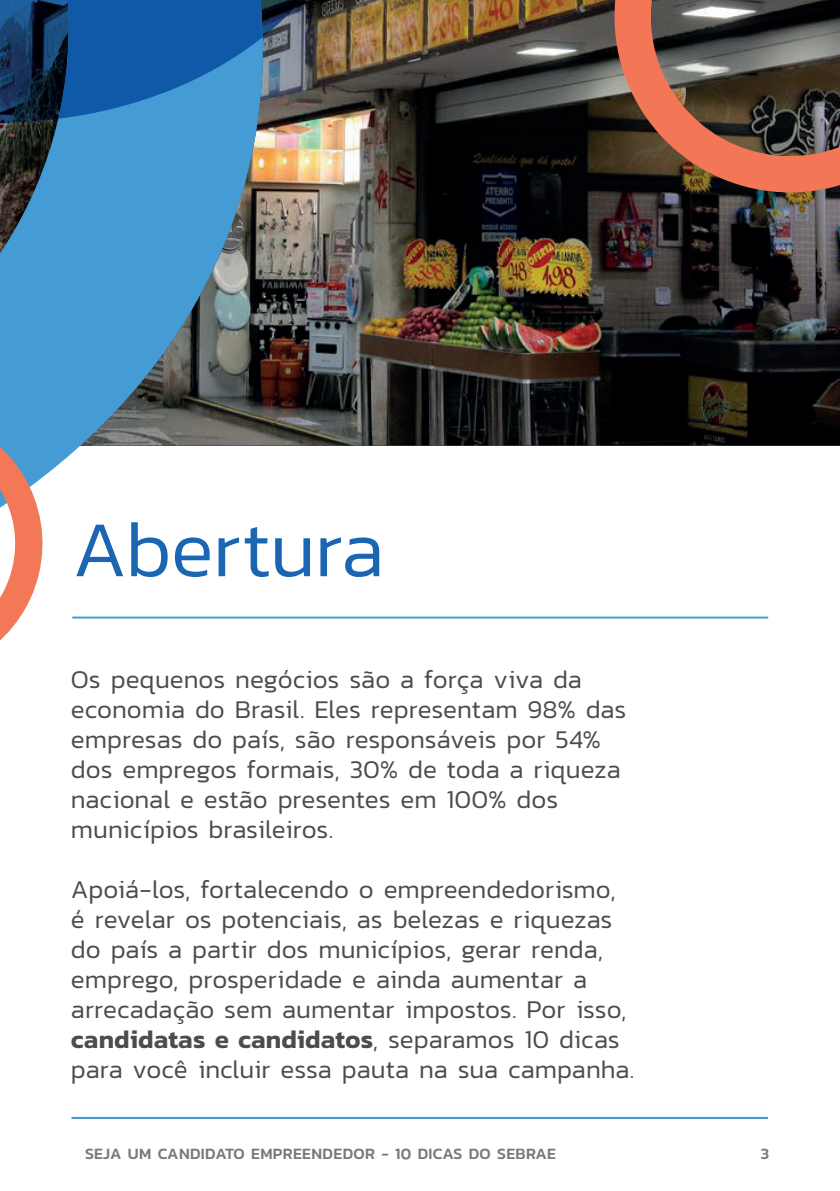
<style>
.page{position:relative;width:840px;height:1191px;background:#fff}
.page>*{position:absolute;margin:0;border:0;box-sizing:border-box;transform-origin:0 0}
.t1{font:300 80px "Kanit";letter-spacing:-.01em;color:#1a66b2}
.t2{font:300 26px/30px "Kanit";color:#4b4c4d}
.t3{font:500 16px "Kanit";letter-spacing:.02em;color:#76787b}
.s1{font-weight:600}
</style>
<div class="page">
<hr style="left:72px;top:1117px;width:695px;height:2px;background:#459bd4">
<hr style="left:71px;top:1117px;width:695px;height:2px;background:#459bd4">
<hr style="left:72px;top:616px;width:695px;height:2px;background:#459bd4">
<img style="left:267px;top:0;width:572px;height:445px">
<svg style="left:0;top:123px;width:267px;height:344px;background:#5389ac"></svg>
<img style="left:0;top:0;width:301px;height:123px">
<svg style="left:58px;top:0;width:204px;height:119px;background:#1c65ad"></svg>
<svg style="left:0;top:398px;width:56px;height:243px"></svg>
<img style="left:589px;top:0;width:250px;height:217px">
<h1 class="t1" style="left:72px;top:493px;width:313px">Abertura</h1>
<p class="t2" style="left:71px;top:663px;width:556px">Os pequenos negócios são a força viva da economia do Brasil. Eles representam 98% das empresas do país, são responsáveis por 54% dos empregos formais, 30% de toda a riqueza nacional e estão presentes em 100% dos municípios brasileiros.</p>
<p class="t2" style="left:71px;top:873px;width:564px">Apoiá-los, fortalecendo o empreendedorismo, é revelar os potenciais, as belezas e riquezas do país a partir dos municípios, gerar renda, emprego, prosperidade e ainda aumentar a arrecadação sem aumentar impostos. Por isso, <span class="s1">candidatas e candidatos</span>, separamos 10 dicas para você incluir essa pauta na sua campanha.</p>
<p class="t3" style="left:85px;top:1141px;width:472px">SEJA UM CANDIDATO EMPREENDEDOR - 10 DICAS DO SEBRAE</p>
<p class="t3" style="left:760px;top:1141px;width:10px">3</p>
</div>
